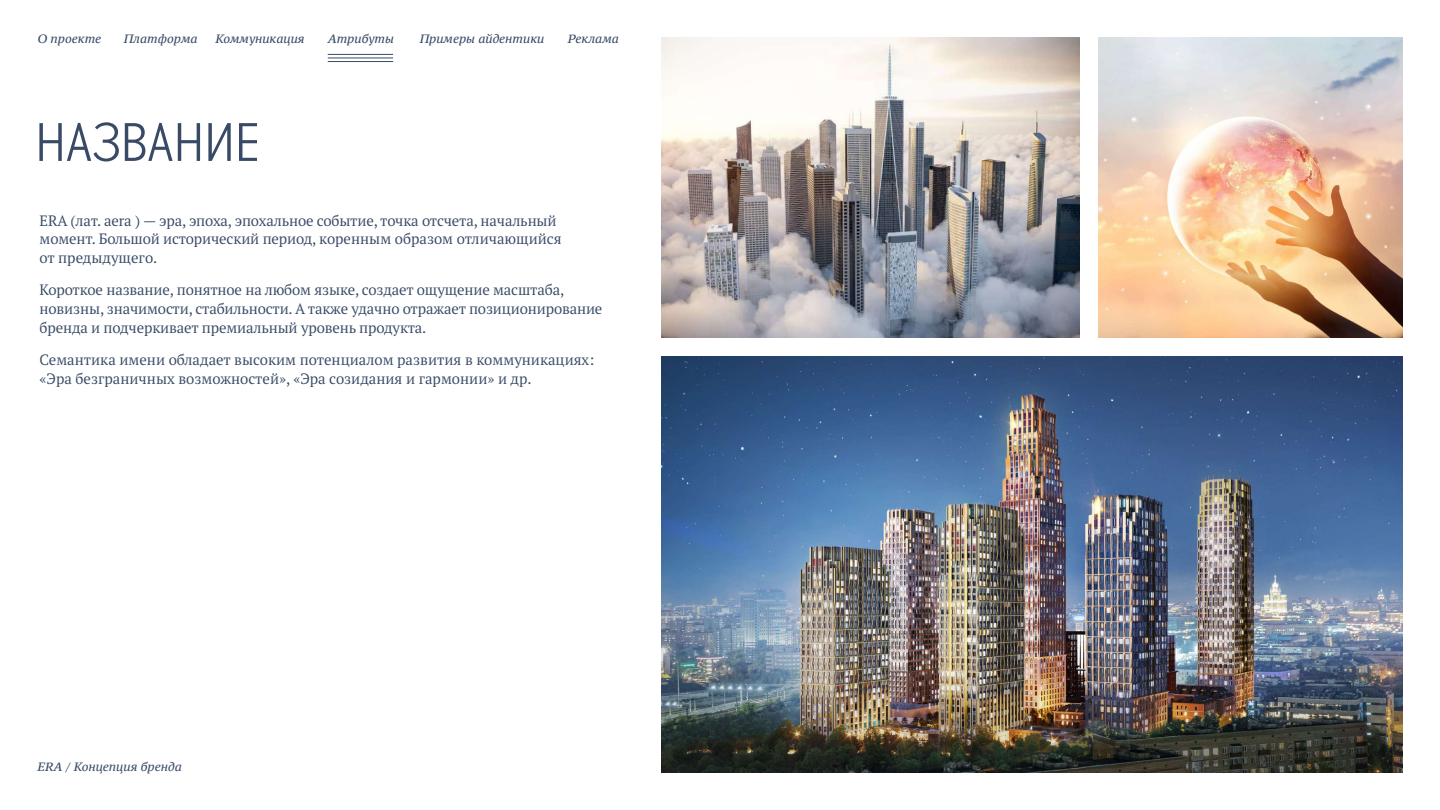
<style>
.page{position:relative;width:1440px;height:810px;background:#fff}
.page>*{position:absolute;margin:0;border:0;box-sizing:border-box;transform-origin:0 0}
.t1{font:54px "Decart";color:#384a66}
.t2{font:15px/18.8px "PT Serif Pro";letter-spacing:-.01em;color:#384a66}
.t3{font:italic 12px "PT Serif Caption";color:#384a66}
</style>
<div class="page">
<img style="left:1098px;top:38px;width:304px;height:300px">
<img style="left:662px;top:38px;width:417px;height:300px">
<img style="left:662px;top:356px;width:740px;height:416px">
<hr style="left:328px;top:54px;width:65px;height:1px;background:#384a66">
<hr style="left:328px;top:58px;width:65px;height:1px;background:#384a66">
<hr style="left:328px;top:61px;width:65px;height:1px;background:#384a66">
<p class="t3" style="left:38px;top:31px;width:65px">О проекте</p>
<p class="t3" style="left:124px;top:31px;width:75px">Платформа</p>
<p class="t3" style="left:215px;top:31px;width:91px">Коммуникация</p>
<p class="t3" style="left:328px;top:31px;width:68px">Атрибуты</p>
<p class="t3" style="left:420px;top:31px;width:126px">Примеры айдентики</p>
<p class="t3" style="left:568px;top:31px;width:53px">Реклама</p>
<h1 class="t1" style="left:35px;top:116px;width:226px">НАЗВАНИЕ</h1>
<p class="t2" style="left:40px;top:211px;width:524px">ERA (лат. aera ) — эра, эпоха, эпохальное событие, точка отсчета, начальный момент. Большой исторический период, коренным образом отличающийся от предыдущего.</p>
<p class="t2" style="left:40px;top:280px;width:564px">Короткое название, понятное на любом языке, создает ощущение масштаба, новизны, значимости, стабильности. А также удачно отражает позиционирование бренда и подчеркивает премиальный уровень продукта.</p>
<p class="t2" style="left:40px;top:350px;width:556px">Семантика имени обладает высоким потенциалом развития в коммуникациях: «Эра безграничных возможностей», «Эра созидания и гармонии» и др.</p>
<p class="t3" style="left:38px;top:759px;width:146px">ERA / Концепция бренда</p>
</div>
